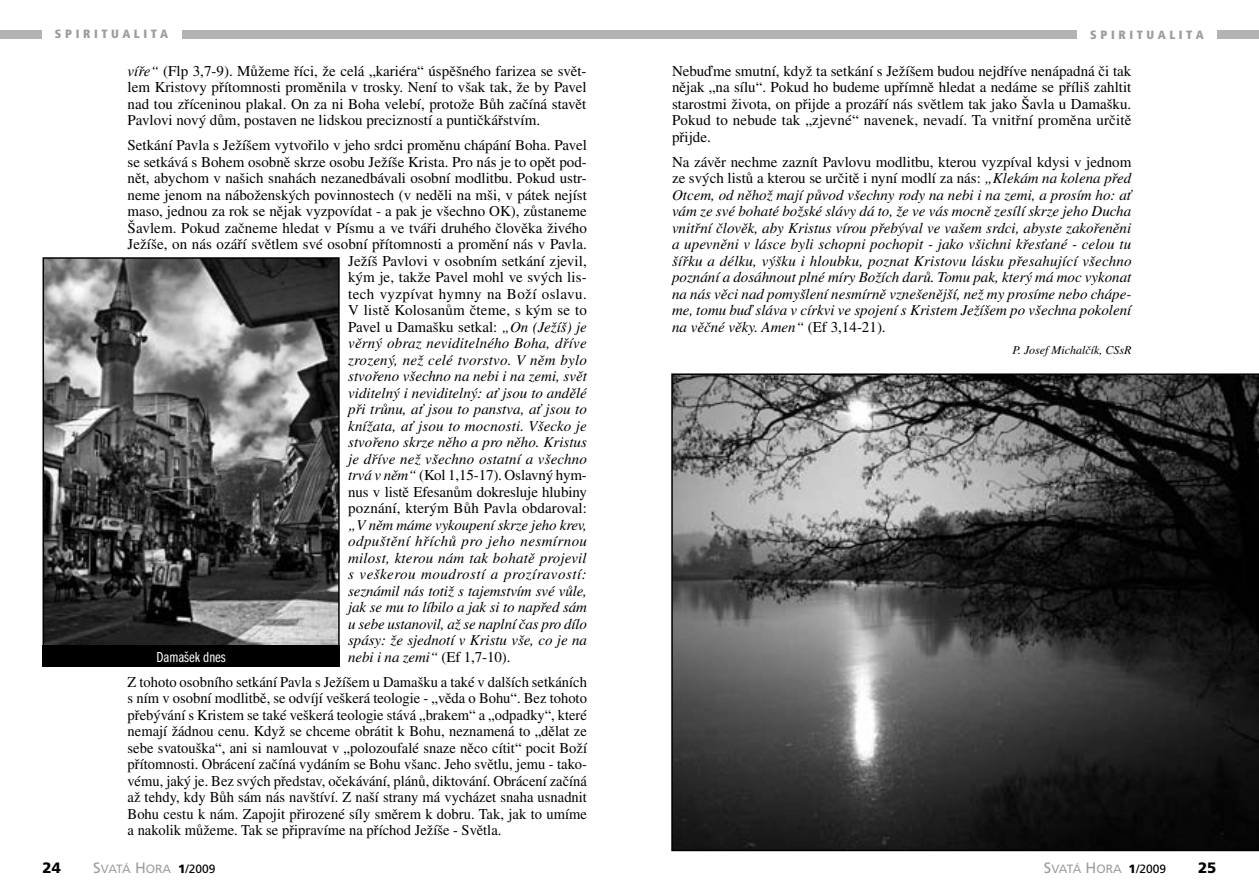
<style>
.page{position:relative;width:1259px;height:893px;background:#fff}
.page>*{position:absolute;margin:0;border:0;box-sizing:border-box;transform-origin:0 0}
.t1{font:15px/16.5px "Times CE";color:#000;text-align:justify}
.t2{font:italic 15px/16.5px "Times CE";letter-spacing:-.005em;color:#000;text-align:justify}
.t3{font:15px "Franklin Got Itc TEE Book Comp";color:#fff}
.t4{font:900 15px "Frutiger CE";color:#000}
.t5{font:12px "Frutiger CE";color:#9c9d9f}
.t6{font:900 condensed 12px "Frutiger CE";letter-spacing:.3em;color:#9c9d9f}
.t7{font:italic 12px "Times CE";color:#000}
.s1{font-style:italic}
.s2{font-style:normal}
.s3{font-size:15px}
.s4{font-weight:900;color:#000}
.s5{color:#000}
</style>
<div class="page">
<div style="left:0;top:30px;width:629px;height:8px;background:#b1b3b4"></div>
<div style="left:42px;top:24px;width:139px;height:20px;background:#fff"></div>
<div style="left:629px;top:30px;width:630px;height:8px;background:#b1b3b4"></div>
<div style="left:1077px;top:25px;width:139px;height:20px;background:#fff"></div>
<img style="left:46px;top:260px;width:291px;height:385px">
<div style="left:43px;top:257px;width:297px;height:391px;border:2px solid #000"></div>
<div style="left:43px;top:645px;width:297px;height:21px;background:#000"></div>
<svg style="left:671px;top:373px;width:588px;height:478px;background:#484848"></svg>
<p class="t6" style="left:55px;top:27px;width:115px">SPIRITUALITA</p>
<p class="t1" style="left:128px;top:62px;width:460px"><span class="s1">víře“</span> (Flp 3,7-9). Můžeme říci, že celá „kariéra“ úspěšného farizea se svět&shy;lem Kristovy přítomnosti proměnila v trosky. Není to však tak, že by Pavel nad tou zříceninou plakal. On za ni Boha velebí, protože Bůh začíná stavět Pavlovi nový dům, postaven ne lidskou precizností a puntičkářstvím.</p>
<p class="t1" style="left:128px;top:137px;width:461px;text-align:right">Setkání Pavla s Ježíšem vytvořilo v jeho srdci proměnu chápání Boha. Pavel se setkává s Bohem osobně skrze osobu Ježíše Krista. Pro nás je to opět pod&shy;nět, abychom v našich snahách nezanedbávali osobní modlitbu. Pokud ustr&shy;neme jenom na náboženských povinnostech (v neděli na mši, v pátek nejíst maso, jednou za rok se nějak vyzpovídat - a pak je všechno OK), zůstaneme Šavlem. Pokud začneme hledat v Písmu a ve tváři druhého člověka živého Ježíše, on nás ozáří světlem své osobní přítomnosti a promění nás v Pavla.<br>Ježíš Pavlovi v osobním setkání zjevil,<br>kým je, takže Pavel mohl ve svých lis-<br>tech vyzpívat hymny na Boží oslavu.<br>V listě Kolosanům čteme, s kým se to<br>Pavel u Damašku setkal: <span class="s1">„On (Ježíš) je<br>věrný obraz neviditelného Boha, dříve<br>zrozený, než celé tvorstvo. V něm bylo<br>stvořeno všechno na nebi i na zemi, svět<br>viditelný i neviditelný: ať jsou to andělé<br>při trůnu, ať jsou to panstva, ať jsou to<br>knížata, ať jsou to mocnosti. Všecko je<br>stvořeno skrze něho a pro něho. Kristus<br>je dříve než všechno ostatní a všechno<br>trvá v něm“</span> (Kol 1,15-17). Oslavný hym-<br>nus v listě Efesanům dokresluje hlubiny<br>poznání, kterým Bůh Pavla obdaroval:</p>
<p class="t2" style="left:348px;top:516px;width:240px">„V něm máme vykoupení skrze jeho krev, odpuštění hříchů pro jeho nesmírnou milost, kterou nám tak bohatě projevil s veškerou moudrostí a prozíravostí: seznámil nás totiž s tajemstvím své vůle, jak se mu to líbilo a jak si to napřed sám u sebe ustanovil, až se naplní čas pro dílo spásy: že sjednotí v Kristu vše, co je na nebi i na zemi“ <span class="s2">(Ef 1,7-10).</span></p>
<p class="t1" style="left:128px;top:673px;width:461px">Z tohoto osobního setkání Pavla s Ježíšem u Damašku a také v dalších setkáních s ním v osobní modlitbě, se odvíjí veškerá teologie - „věda o Bohu“. Bez tohoto přebývání s Kristem se také veškerá teologie stává „brakem“ a „odpadky“, které nemají žádnou cenu. Když se chceme obrátit k Bohu, neznamená to „dělat ze sebe svatouška“, ani si namlouvat v „polozoufalé snaze něco cítit“ pocit Boží přítomnosti. Obrácení začíná vydáním se Bohu všanc. Jeho světlu, jemu - tako&shy;vému, jaký je. Bez svých představ, očekávání, plánů, diktování. Obrácení začíná až tehdy, kdy Bůh sám nás navštíví. Z naší strany má vycházet snaha usnadnit Bohu cestu k nám. Zapojit přirozené síly směrem k dobru. Tak, jak to umíme a nakolik můžeme. Tak se připravíme na příchod Ježíše - Světla.</p>
<p class="t3" style="left:156px;top:648px;width:71px">Damašek dnes</p>
<p class="t6" style="left:1090px;top:28px;width:115px">SPIRITUALITA</p>
<p class="t1" style="left:672px;top:62px;width:461px">Nebuďme smutní, když ta setkání s Ježíšem budou nejdříve nenápadná či tak nějak „na sílu“. Pokud ho budeme upřímně hledat a nedáme se příliš zahltit starostmi života, on přijde a prozáří nás světlem tak jako Šavla u Damašku.<br>Pokud to nebude tak „zjevné“ navenek, nevadí. Ta vnitřní proměna určitě přijde.</p>
<p class="t2" style="left:672px;top:153px;width:461px"><span class="s2">Na závěr nechme zaznít Pavlovu modlitbu, kterou vyzpíval kdysi v jednom ze svých listů a kterou se určitě i nyní modlí za nás:</span> „Klekám na kolena před Otcem, od něhož mají původ všechny rody na nebi i na zemi, a prosím ho: ať vám ze své bohaté božské slávy dá to, že ve vás mocně zesílí skrze jeho Ducha vnitřní člověk, aby Kristus vírou přebýval ve vašem srdci, abyste zakořeněni a upevněni v lásce byli schopni pochopit - jako všichni křesťané - celou tu šířku a délku, výšku i hloubku, poznat Kristovu lásku přesahující všechno poznání a dosáhnout plné míry Božích darů. Tomu pak, který má moc vykonat na nás věci nad pomyšlení nesmírně vznešenější, než my prosíme nebo chápe&shy;me, tomu buď sláva v církvi ve spojení s Kristem Ježíšem po všechna pokolení na věčné věky. Amen“ <span class="s2">(Ef 3,14-21).</span></p>
<p class="t7" style="left:1012px;top:344px;width:120px">P. Josef Michalčík, CSsR</p>
<p class="t4" style="left:43px;top:859px;width:20px">24</p>
<p class="t5" style="left:93px;top:862px;width:124px"><span class="s3">S</span>VATÁ <span class="s3">H</span>ORA <span class="s4">1</span><span class="s5">/2009</span></p>
<p class="t5" style="left:1044px;top:862px;width:124px"><span class="s3">S</span>VATÁ <span class="s3">H</span>ORA <span class="s4">1</span><span class="s5">/2009</span></p>
<p class="t4" style="left:1198px;top:859px;width:20px">25</p>
</div>
